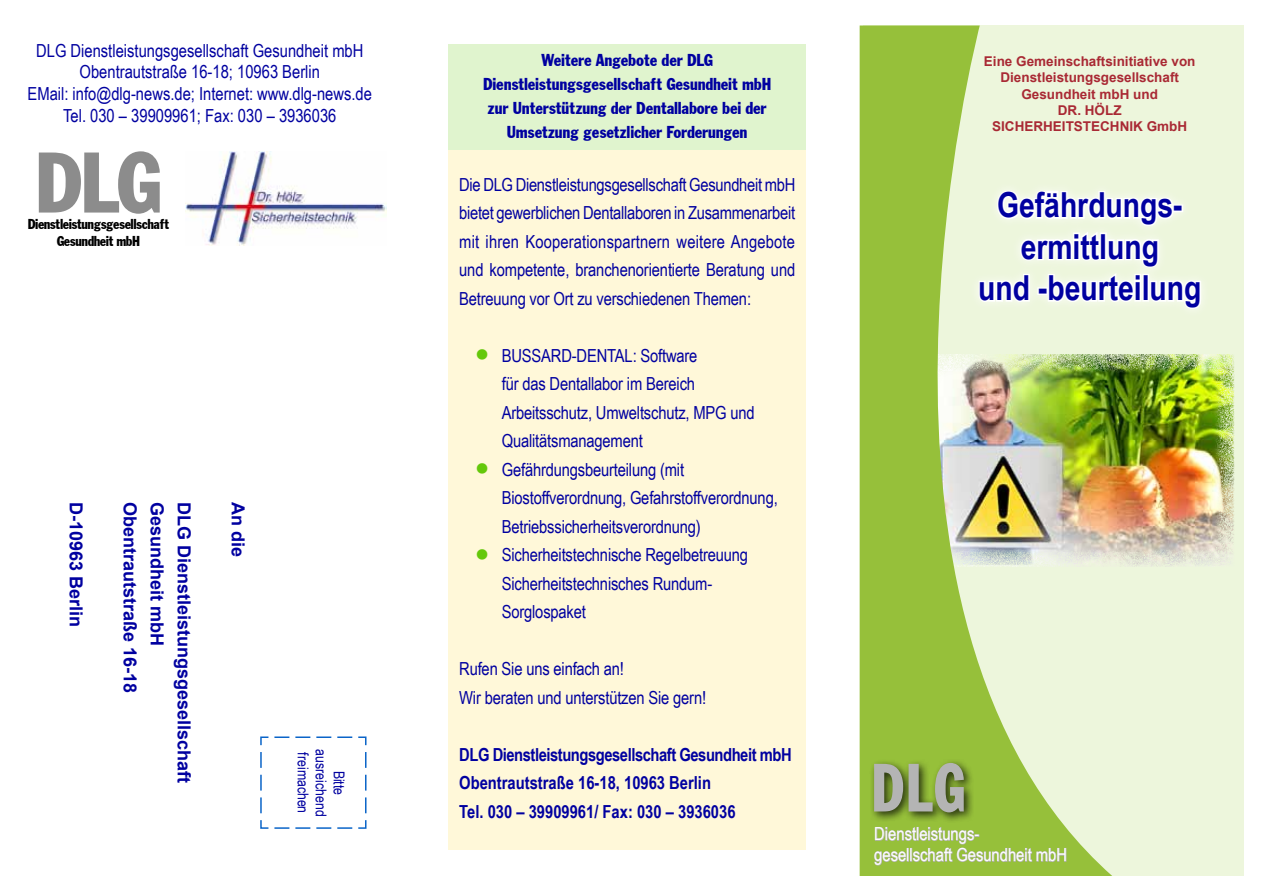
<style>
.page{position:relative;width:1263px;height:893px;background:#fff}
.page>*{position:absolute;margin:0;border:0;box-sizing:border-box;transform-origin:0 0}
.t1{font:90px "Franklin Cond Gothic";color:#8c8c8c}
.t2{font:71.4px "Franklin Cond Gothic";color:#b4b4b4;scale:.87 1}
.t3{font:700 34.5px/41.4px "Arial Narrow";color:#0000a0;text-align:center}
.t4{font:18px/28.5px "Arial Narrow";letter-spacing:-.01em;color:#0000a0}
.t5{font:18px/24px "Franklin Cond Gothic";letter-spacing:-.01em;color:#0000a0;text-align:center}
.t6{font:700 18px/28.5px "Arial Narrow";color:#0000a0}
.t7{font:700 18px "Arial";color:#0000a0}
.t8{font:18px/21px "Arial Narrow";color:#fff}
.t9{font:18px "Wingdings";color:#64c80a}
.t10{font:15px "Franklin Cond Gothic";letter-spacing:-.03em;color:#000}
.t11{font:15px "Arial Narrow";color:#0000a0}
.t12{font:700 13.5px/16.2px "Arial";color:#a92934;text-align:center}
</style>
<div class="page">
<svg style="left:260px;top:736px;width:107px;height:93px"></svg>
<img style="left:185px;top:151px;width:202px;height:95px">
<div style="left:449px;top:150px;width:357px;height:700px;background:#fff8d9"></div>
<div style="left:449px;top:44px;width:357px;height:106px;background:#e0f4ce"></div>
<div style="left:863px;top:26px;width:381px;height:850px;background:#edf6dc"></div>
<svg style="left:1112px;top:197px;width:90px;height:112px"></svg>
<img style="left:1112px;top:354px;width:122px;height:213px">
<svg style="left:859px;top:26px;width:253px;height:850px"></svg>
<svg style="left:874px;top:827px;width:193px;height:39px;background:#9dbc59"></svg>
<div style="left:868px;top:758px;width:106px;height:66px;background:#000;opacity:.75"></div>
<p class="t4" style="left:28px;top:39px;width:346px;line-height:21.6px;text-align:center">DLG Dienstleistungsgesellschaft Gesundheit mbH Obentrautstraße 16-18; 10963 Berlin<br>EMail: info@dlg-news.de; Internet: www.dlg-news.de Tel. 030 – 39909961; Fax: 030 – 3936036</p>
<h1 class="t1" style="left:35px;top:132px;width:128px">DLG</h1>
<p class="t10" style="left:57px;top:232px;width:85px">Gesundheit mbH</p>
<p class="t10" style="left:28px;top:216px;width:143px">Dienstleistungsgesellschaft</p>
<p class="t7" style="left:88px;top:502px;width:127px;rotate:90deg">D-10963 Berlin</p>
<p class="t7" style="left:142px;top:502px;width:193px;rotate:90deg">Obentrautstraße 16-18</p>
<p class="t7" style="left:169px;top:502px;width:146px;rotate:90deg">Gesundheit mbH</p>
<p class="t7" style="left:196px;top:502px;width:283px;rotate:90deg">DLG Dienstleistungsgesellschaft</p>
<p class="t7" style="left:250px;top:502px;width:57px;rotate:90deg">An die</p>
<p class="t11" style="left:314px;top:752px;width:62px;rotate:90deg">freimachen</p>
<p class="t11" style="left:332px;top:749px;width:69px;rotate:90deg">ausreichend</p>
<p class="t11" style="left:350px;top:770px;width:26px;rotate:90deg">Bitte</p>
<p class="t5" style="left:483px;top:48px;width:290px">Weitere Angebote der DLG Dienstleistungsgesellschaft Gesundheit mbH zur Unterstützung der Dentallabore bei der Umsetzung gesetzlicher Forderungen</p>
<p class="t4" style="left:459px;top:169px;width:338px;text-align:justify">Die DLG Dienstleistungsgesellschaft Gesundheit mbH bietet gewerblichen Dentallaboren in Zusammenarbeit mit ihren Kooperationspartnern weitere Angebote und kompetente, branchenorientierte Beratung und Betreuung vor Ort zu verschiedenen Themen:</p>
<p class="t9" style="left:475px;top:345px;width:15px">●</p>
<p class="t9" style="left:475px;top:459px;width:15px">●</p>
<p class="t9" style="left:475px;top:545px;width:15px">●</p>
<p class="t4" style="left:502px;top:340px;width:278px">BUSSARD-DENTAL: Software<br>für das Dentallabor im Bereich<br>Arbeitsschutz, Umweltschutz, MPG und<br>Qualitätsmanagement<br>Gefährdungsbeurteilung (mit<br>Biostoffverordnung, Gefahrstoffverordnung,<br>Betriebssicherheitsverordnung)<br>Sicherheitstechnische Regelbetreuung<br>Sicherheitstechnisches Rundum-<br>Sorglospaket</p>
<p class="t4" style="left:459px;top:654px;width:248px">Rufen Sie uns einfach an!<br>Wir beraten und unterstützen Sie gern!</p>
<p class="t6" style="left:459px;top:739px;width:334px">DLG Dienstleistungsgesellschaft Gesundheit mbH<br>Obentrautstraße 16-18, 10963 Berlin<br>Tel. 030 – 39909961/ Fax: 030 – 3936036</p>
<p class="t12" style="left:984px;top:54px;width:213px">Eine Gemeinschaftsinitiative von<br>Dienstleistungsgesellschaft<br>Gesundheit mbH und<br>DR. HÖLZ<br>SICHERHEITSTECHNIK GmbH</p>
<h3 class="t3" style="left:978px;top:183px;width:225px">Gefährdungs&shy;ermittlung<br>und -beurteilung</h3>
<h2 class="t2" style="left:871px;top:748px;width:109px">DLG</h2>
<p class="t8" style="left:874px;top:823px;width:194px">Dienstleistungs-<br>gesellschaft Gesundheit mbH</p>
</div>
